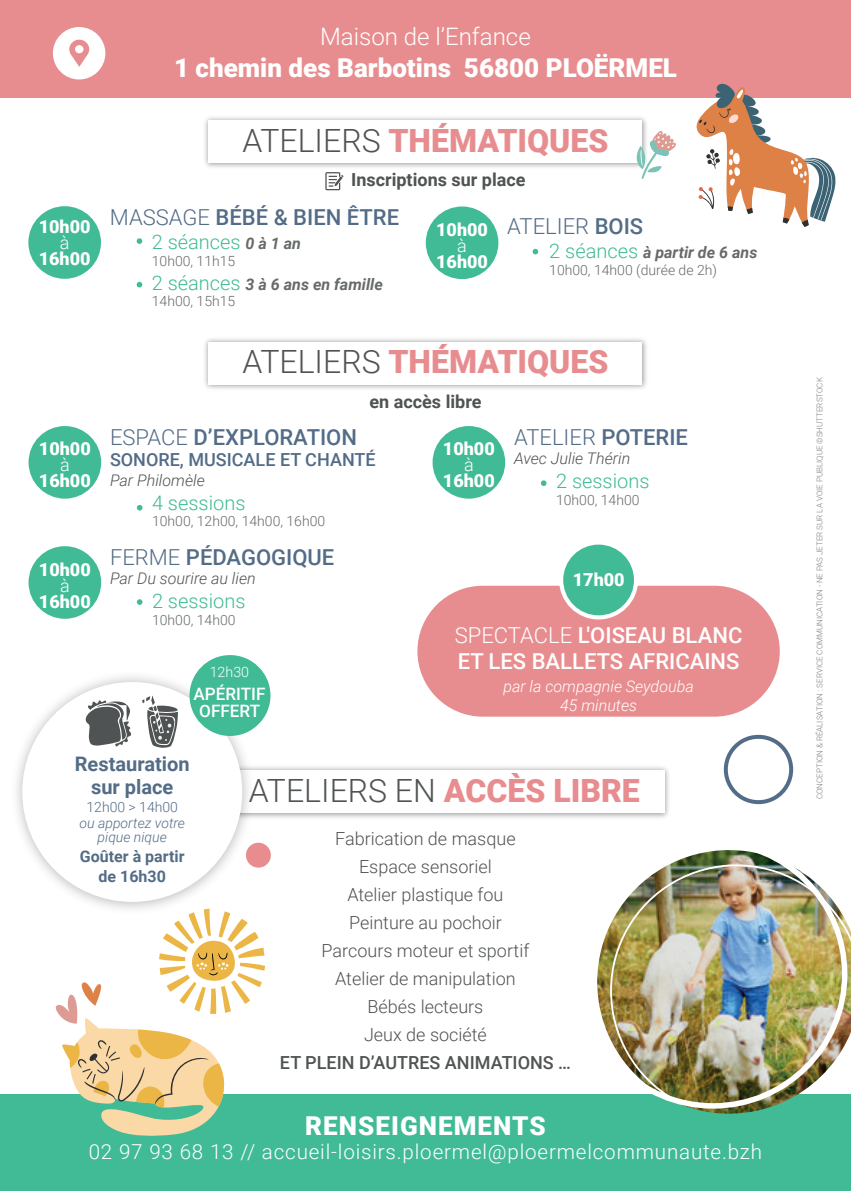
<style>
.page{position:relative;width:851px;height:1191px;background:#fff}
.page>*{position:absolute;margin:0;border:0;box-sizing:border-box;transform-origin:0 0}
.t1{font:900 32px "Roboto";color:#e88d8f}
.t2{font:300 32px "Roboto";color:#505353}
.t3{font:900 26px "Roboto";color:#fff}
.t4{font:900 26px "Roboto";letter-spacing:.04em;color:#fff}
.t5{font:300 24px "Roboto";color:#fff}
.t6{font:500 22px "Roboto";color:#536c87}
.t7{font:500 22px/26.4px "Roboto";color:#fff}
.t8{font:300 22px "Roboto";color:#536c87}
.t9{font:300 20.6px "Roboto";letter-spacing:.04em;color:#fff}
.t10{font:300 20px "Roboto";color:#40bb95}
.t11{font:700 20px/22.4px "Roboto";color:#536c87;text-align:center}
.t12{font:300 18px/28px "Roboto";color:#505353;text-align:center}
.t13{font:900 18px "Roboto";color:#fff}
.t14{font:700 18px "Roboto";color:#505353}
.t15{font:500 18px "Roboto";color:#505353}
.t16{font:500 18px "Roboto";color:#536c87}
.t17{font:300 18px "Roboto";color:#fff}
.t18{font:500 17.2px/17.2px "Roboto";color:#fff;text-align:center}
.t19{font:italic 300 16px "Roboto";color:#505353}
.t20{font:italic 700 16px "Roboto";color:#676a6b}
.t21{font:italic 300 16px/19.2px "Roboto";color:#fff;text-align:center}
.t22{font:700 16px/20px "Roboto";color:#536c87;text-align:center}
.t23{font:300 14.2px "Roboto";color:#fff}
.t24{font:300 14px "Roboto";color:#676a6b}
.t25{font:italic 300 14px/14px "Roboto";color:#536c87;text-align:center}
.t26{font:300 14px "Roboto";color:#536c87}
.t27{font:300 8px "Roboto";color:#7a7e7f}
.s1{font-weight:300;color:#505353}
.s2{font-weight:300}
.s3{font-weight:700;font-style:italic;font-size:16px;color:#676a6b}
.s4{font-weight:300;font-style:normal;font-size:20px;color:#40bb95}
.s5{font-weight:500}
.s6{font-weight:900;color:#e88d8f}
</style>
<div class="page">
<img style="left:260px;top:767px;width:409px;height:51px">
<div style="left:228px;top:770px;width:437px;height:43px;background:#fff"></div>
<svg style="left:723px;top:734px;width:71px;height:71px"></svg>
<div style="left:0;top:0;width:850px;height:98px;background:#e88d8f"></div>
<div style="left:28px;top:206px;width:73px;height:73px;background:#40bb95;border-radius:50%"></div>
<svg style="left:137px;top:238px;width:5px;height:6px"></svg>
<svg style="left:532px;top:249px;width:6px;height:5px"></svg>
<svg style="left:137px;top:282px;width:5px;height:5px"></svg>
<div style="left:29px;top:426px;width:72px;height:72px;background:#40bb95;border-radius:50%"></div>
<svg style="left:137px;top:505px;width:5px;height:5px"></svg>
<div style="left:29px;top:546px;width:72px;height:73px;background:#40bb95;border-radius:50%"></div>
<svg style="left:137px;top:599px;width:5px;height:6px"></svg>
<div style="left:432px;top:426px;width:73px;height:72px;background:#40bb95;border-radius:50%"></div>
<svg style="left:541px;top:480px;width:5px;height:6px"></svg>
<div style="left:425px;top:206px;width:73px;height:73px;background:#40bb95;border-radius:50%"></div>
<div style="left:417px;top:586px;width:362px;height:130px;background:#e88d8f;border-radius:65px"></div>
<img style="left:205px;top:117px;width:442px;height:51px">
<div style="left:209px;top:121px;width:433px;height:42px;background:#fff"></div>
<div style="left:53px;top:27px;width:52px;height:52px;background:#fff;border-radius:50%"></div>
<svg style="left:69px;top:40px;width:20px;height:27px"></svg>
<img style="left:16px;top:664px;width:244px;height:244px">
<div style="left:22px;top:682px;width:220px;height:220px;background:#fff;border-radius:50%"></div>
<svg style="left:142px;top:695px;width:36px;height:53px"></svg>
<svg style="left:85px;top:700px;width:46px;height:47px"></svg>
<div style="left:189px;top:655px;width:81px;height:81px;background:#40bb95;border-radius:50%"></div>
<div style="left:0;top:1094px;width:850px;height:97px;background:#40bb95"></div>
<img style="left:691px;top:1108px;width:76px;height:6px">
<div style="left:246px;top:842px;width:25px;height:25px;background:#e88d8f;border-radius:50%"></div>
<img style="left:205px;top:338px;width:442px;height:51px">
<div style="left:209px;top:342px;width:433px;height:42px;background:#fff"></div>
<img style="left:597px;top:850px;width:250px;height:258px">
<svg style="left:559px;top:544px;width:79px;height:75px"></svg>
<svg style="left:325px;top:172px;width:18px;height:18px"></svg>
<svg style="left:636px;top:131px;width:40px;height:48px"></svg>
<svg style="left:696px;top:84px;width:140px;height:143px"></svg>
<svg style="left:55px;top:908px;width:210px;height:228px"></svg>
<h3 class="t5" style="left:320px;top:20px;width:212px">Maison de l’Enfance</h3>
<h2 class="t3" style="left:174px;top:49px;width:504px">1 chemin des Barbotins 56800 PLOËRMEL</h2>
<h1 class="t1" style="left:242px;top:118px;width:367px"><span class="s1">ATELIERS</span> THÉMATIQUES</h1>
<p class="t13" style="left:39px;top:214px;width:53px">10h00</p>
<p class="t17" style="left:60px;top:230px;width:11px">à</p>
<p class="t13" style="left:39px;top:246px;width:53px">16h00</p>
<p class="t13" style="left:39px;top:436px;width:53px">10h00</p>
<p class="t17" style="left:60px;top:452px;width:11px">à</p>
<p class="t13" style="left:39px;top:468px;width:53px">16h00</p>
<p class="t13" style="left:39px;top:556px;width:53px">10h00</p>
<p class="t17" style="left:60px;top:572px;width:11px">à</p>
<p class="t13" style="left:39px;top:588px;width:53px">16h00</p>
<p class="t14" style="left:351px;top:167px;width:176px">Inscriptions sur place</p>
<p class="t6" style="left:110px;top:202px;width:291px"><span class="s2">MASSAGE</span> BÉBÉ &amp; BIEN ÊTRE</p>
<p class="t10" style="left:152px;top:228px;width:151px">2 séances <span class="s3">0 à 1 an</span></p>
<p class="t24" style="left:152px;top:251px;width:85px">10h00, 11h15</p>
<p class="t20" style="left:152px;top:273px;width:232px"><span class="s4">2 séances</span> 3 à 6 ans en famille</p>
<p class="t24" style="left:152px;top:292px;width:85px">14h00, 15h15</p>
<p class="t13" style="left:436px;top:217px;width:53px">10h00</p>
<p class="t17" style="left:457px;top:233px;width:11px">à</p>
<p class="t13" style="left:436px;top:249px;width:53px">16h00</p>
<p class="t8" style="left:507px;top:211px;width:137px">ATELIER <span class="s5">BOIS</span></p>
<p class="t20" style="left:549px;top:241px;width:210px"><span class="s4">2 séances</span> à partir de 6 ans</p>
<p class="t24" style="left:549px;top:260px;width:169px">10h00, 14h00 (durée de 2h)</p>
<h1 class="t1" style="left:242px;top:339px;width:367px"><span class="s1">ATELIERS</span> THÉMATIQUES</h1>
<p class="t14" style="left:369px;top:388px;width:113px">en accès libre</p>
<p class="t6" style="left:110px;top:421px;width:248px"><span class="s2">ESPACE</span> D’EXPLORATION</p>
<p class="t16" style="left:110px;top:447px;width:267px">SONORE, MUSICALE ET CHANTÉ</p>
<p class="t19" style="left:110px;top:468px;width:96px">Par Philomèle</p>
<p class="t10" style="left:152px;top:488px;width:95px">4 sessions</p>
<p class="t24" style="left:152px;top:511px;width:175px">10h00, 12h00, 14h00, 16h00</p>
<p class="t6" style="left:110px;top:541px;width:226px"><span class="s2">FERME</span> PÉDAGOGIQUE</p>
<p class="t19" style="left:110px;top:567px;width:147px">Par Du sourire au lien</p>
<p class="t10" style="left:152px;top:587px;width:95px">2 sessions</p>
<p class="t24" style="left:152px;top:610px;width:85px">10h00, 14h00</p>
<p class="t23" style="left:210px;top:662px;width:41px">12h30</p>
<p class="t18" style="left:193px;top:684px;width:73px">APÉRITIF<br>OFFERT</p>
<p class="t13" style="left:443px;top:436px;width:53px">10h00</p>
<p class="t17" style="left:464px;top:452px;width:11px">à</p>
<p class="t13" style="left:443px;top:468px;width:53px">16h00</p>
<p class="t8" style="left:514px;top:421px;width:175px">ATELIER <span class="s5">POTERIE</span></p>
<p class="t19" style="left:514px;top:447px;width:118px">Avec Julie Thérin</p>
<p class="t10" style="left:556px;top:467px;width:95px">2 sessions</p>
<p class="t24" style="left:556px;top:490px;width:85px">10h00, 14h00</p>
<p class="t13" style="left:572px;top:567px;width:53px">17h00</p>
<p class="t7" style="left:454px;top:621px;width:289px"><span class="s2">SPECTACLE</span> L'OISEAU BLANC<br>ET LES BALLETS AFRICAINS</p>
<p class="t21" style="left:503px;top:676px;width:192px">par la compagnie Seydouba<br>45 minutes</p>
<p class="t11" style="left:75px;top:752px;width:116px">Restauration sur place</p>
<p class="t26" style="left:86px;top:797px;width:93px">12h00 &gt; 14h00</p>
<p class="t25" style="left:79px;top:815px;width:107px">ou apportez votre pique nique</p>
<p class="t22" style="left:80px;top:845px;width:106px">Goûter à partir de 16h30</p>
<h1 class="t2" style="left:249px;top:768px;width:392px">ATELIERS EN <span class="s6">ACCÈS LIBRE</span></h1>
<p class="t12" style="left:321px;top:823px;width:209px">Fabrication de masque<br>Espace sensoriel<br>Atelier plastique fou<br>Peinture au pochoir<br>Parcours moteur et sportif<br>Atelier de manipulation<br>Bébés lecteurs<br>Jeux de société</p>
<p class="t15" style="left:280px;top:1049px;width:292px">ET PLEIN D’AUTRES ANIMATIONS …</p>
<h2 class="t4" style="left:305px;top:1107px;width:242px">RENSEIGNEMENTS</h2>
<p class="t9" style="left:89px;top:1137px;width:674px">02 97 93 68 13 // accueil-loisirs.ploermel@ploermelcommunaute.bzh</p>
<p class="t27" style="left:814px;top:799px;width:423px;rotate:-90deg">CONCEPTION &amp; RÉALISATION : SERVICE COMMUNICATION - NE PAS JETER SUR LA VOIE PUBLIQUE ©SHUTTERSTOCK</p>
</div>
